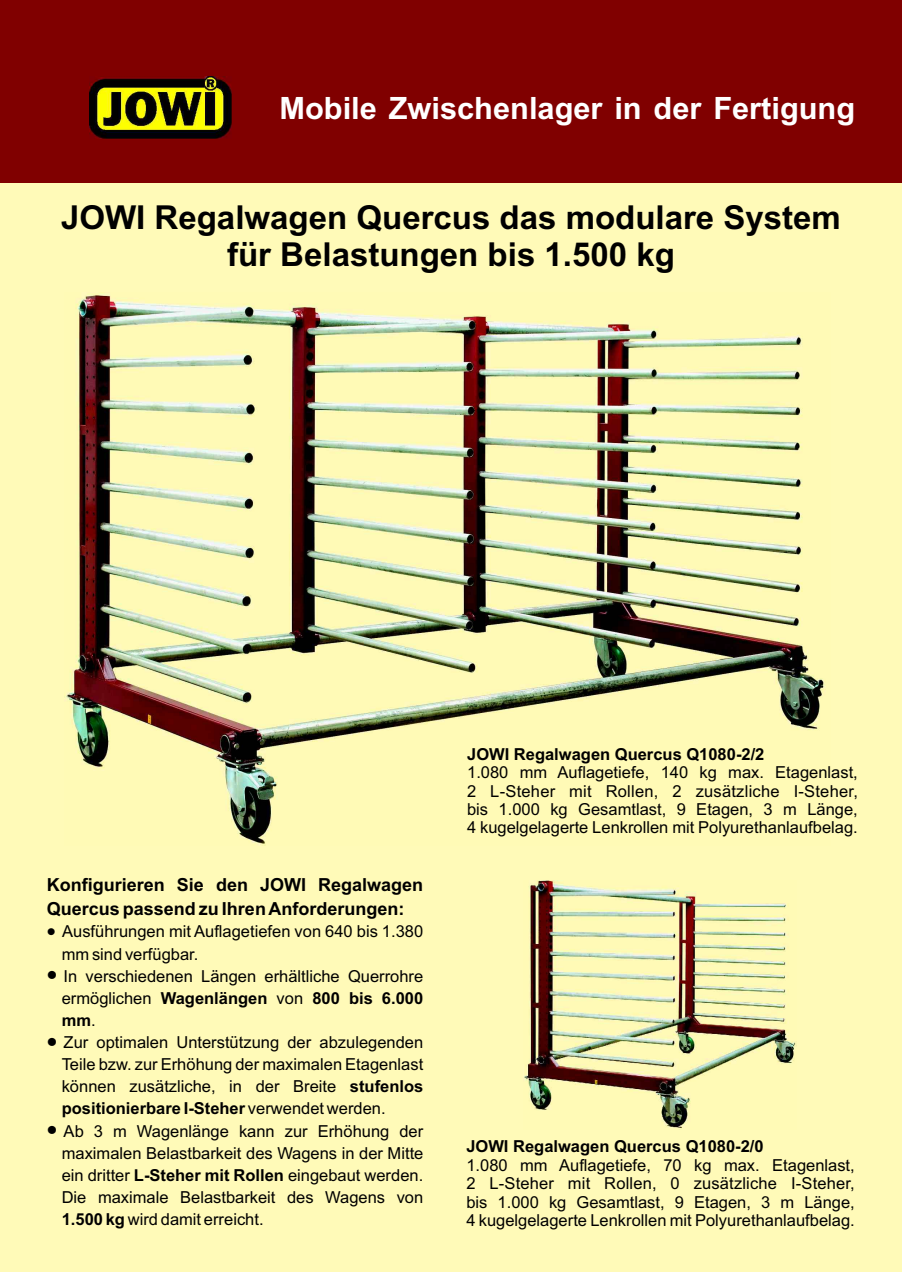
<style>
.page{position:relative;width:902px;height:1272px;background:#fff}
.page>*{position:absolute;margin:0;border:0;box-sizing:border-box;transform-origin:0 0}
.t1{font:700 33px/36.9px "Arial";color:#000;text-align:center}
.t2{font:700 30.75px "Arial";color:#fff}
.t3{font:700 18px "Arial";color:#000}
.t4{font:16.5px/22px "Arial";color:#000;text-align:justify}
.t5{font:700 16.5px "Arial";color:#000}
.t6{font:14.1px "Wingdings";color:#000}
.t7{font:12px "Wingdings";color:#000}
.s1{font-weight:700}
.s2{font-weight:400}
</style>
<div class="page">
<div style="left:0;top:183px;width:901px;height:1088px;background:#fffab8"></div>
<img style="left:523px;top:880px;width:273px;height:248px">
<img style="left:66px;top:295px;width:760px;height:550px">
<div style="left:0;top:0;width:901px;height:183px;background:#800000"></div>
<img style="left:89px;top:77px;width:143px;height:62px">
<h2 class="t2" style="left:253px;top:96px;width:564px">Mobile Zwischenlager in der Fertigung</h2>
<h2 class="t2" style="left:279px;top:96px;width:577px">Mobile Zwischenlager in der Fertigung</h2>
<h1 class="t1" style="left:61px;top:202px;width:781px">JOWI Regalwagen Quercus das modulare System für Belastungen bis 1.500 kg</h1>
<p class="t3" style="left:47px;top:877px;width:378px">Konfigurieren Sie den JOWI Regalwagen</p>
<p class="t7" style="left:47px;top:926px;width:55px">●</p>
<p class="t3" style="left:47px;top:901px;width:359px">Quercus passend zu Ihren Anforderungen:</p>
<p class="t4" style="left:62px;top:922px;width:362px">Ausführungen mit Auflagetiefen von 640 bis 1.380</p>
<p class="t6" style="left:47px;top:969px;width:64px">●</p>
<p class="t4" style="left:62px;top:944px;width:138px">mm sind verfügbar.</p>
<p class="t4" style="left:62px;top:966px;width:363px;text-align:right">Querrohre<br>ermöglichen <span class="s1">Wagenlängen</span> von <span class="s1">800 bis 6.000</span></p>
<p class="t4" style="left:64px;top:966px;width:277px">In verschiedenen Längen erhältliche</p>
<p class="t5" style="left:62px;top:1013px;width:35px">mm<span class="s2">.</span></p>
<p class="t4" style="left:62px;top:1032px;width:363px">Zur optimalen Unterstützung der abzulegenden Teile bzw. zur Erhöhung der maximalen Etagenlast können zusätzliche, in der Breite <span class="s1">stufenlos positionierbare I-Steher</span> verwendet werden.</p>
<p class="t6" style="left:47px;top:1035px;width:64px">●</p>
<p class="t4" style="left:62px;top:1121px;width:363px;text-indent:-15px">●Ab 3 m Wagenlänge kann zur Erhöhung der maximalen Belastbarkeit des Wagens in der Mitte ein dritter <span class="s1">L-Steher mit Rollen</span> eingebaut werden.<br>Die maximale Belastbarkeit des Wagens von <span class="s1">1.500 kg</span> wird damit erreicht.</p>
<p class="t5" style="left:467px;top:747px;width:299px">JOWI Regalwagen Quercus Q1080-2/2</p>
<p class="t4" style="left:467px;top:764px;width:392px;line-height:18.5px">1.080 mm Auflagetiefe, 140 kg max. Etagenlast, 2 L-Steher mit Rollen, 2 zusätzliche I-Steher, bis 1.000 kg Gesamtlast, 9 Etagen, 3 m Länge, 4 kugelgelagerte Lenkrollen mit Polyurethanlaufbelag.</p>
<p class="t5" style="left:466px;top:1140px;width:299px">JOWI Regalwagen Quercus Q1080-2/0</p>
<p class="t4" style="left:466px;top:1157px;width:390px;line-height:18.5px">1.080 mm Auflagetiefe, 70 kg max. Etagenlast, 2 L-Steher mit Rollen, 0 zusätzliche I-Steher, bis 1.000 kg Gesamtlast, 9 Etagen, 3 m Länge, 4 kugelgelagerte Lenkrollen mit Polyurethanlaufbelag.</p>
</div>
